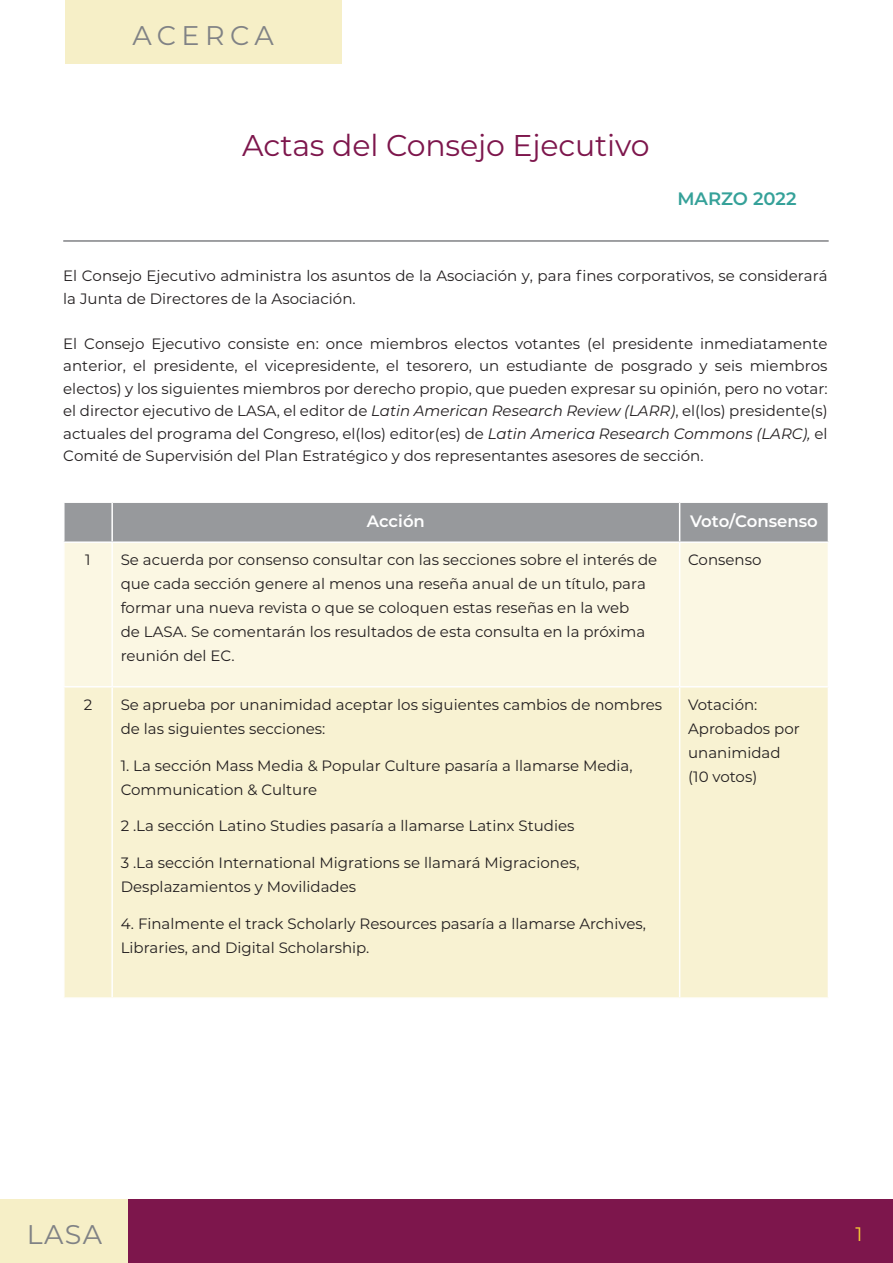
<style>
.page{position:relative;width:893px;height:1263px;background:#fff}
.page>*{position:absolute;margin:0;border:0;box-sizing:border-box;transform-origin:0 0}
.Titulares_guinda{font:30px "Montserrat";letter-spacing:-.005em;color:#7d164c}
.t1{font:27px "Montserrat";letter-spacing:.185em;color:#808285}
.t2{font:19.5px "Montserrat";color:#f8ce34}
.Titulares_guinda-2{font:600 18px "Montserrat";color:#35a199}
.Cuerpo_de_texto{font:600 16.5px "Montserrat";color:#fff}
.Cuerpo_de_texto-2{font:15px/24px "Montserrat";color:#231f20}
.s1{font-style:italic}
</style>
<div class="page">
<div style="left:65px;top:0;width:276px;height:64px;background:#f6efc7"></div>
<div style="left:0;top:1199px;width:129px;height:64px;background:#f6efc7"></div>
<div style="left:129px;top:1199px;width:764px;height:64px;background:#7d164c"></div>
<hr style="left:63px;top:240px;width:766px;height:2px;background:#808285">
<div style="left:65px;top:503px;width:763px;height:38px;background:#97999c"></div>
<div style="left:65px;top:543px;width:763px;height:143px;background:#fbf7e3"></div>
<div style="left:65px;top:687px;width:763px;height:310px;background:#f8f2d2"></div>
<hr style="left:111px;top:503px;width:2px;height:38px;background:#fff">
<hr style="left:679px;top:503px;width:1px;height:38px;background:#fff">
<hr style="left:111px;top:543px;width:2px;height:143px;background:#fff">
<hr style="left:679px;top:543px;width:1px;height:143px;background:#fff">
<hr style="left:111px;top:687px;width:2px;height:310px;background:#fff">
<hr style="left:679px;top:687px;width:1px;height:310px;background:#fff">
<h2 class="t1" style="left:132px;top:17px;width:143px">ACERCA</h2>
<p class="Titulares_guinda" style="left:242px;top:124px;width:409px">Actas del Consejo Ejecutivo</p>
<p class="Titulares_guinda-2" style="left:677px;top:185px;width:121px">MARZO 2022</p>
<p class="Cuerpo_de_texto-2" style="left:63px;top:264px;width:766px;line-height:22.5px">El Consejo Ejecutivo administra los asuntos de la Asociación y, para fines corporativos, se considerará la Junta de Directores de la Asociación.</p>
<p class="Cuerpo_de_texto-2" style="left:63px;top:331px;width:766px;line-height:22.5px;text-align:justify">El Consejo Ejecutivo consiste en: once miembros electos votantes (el presidente inmediatamente anterior, el presidente, el vicepresidente, el tesorero, un estudiante de posgrado y seis miembros electos) y los siguientes miembros por derecho propio, que pueden expresar su opinión, pero no votar: el director ejecutivo de LASA, el editor de <span class="s1">Latin American Research Review (LARR)</span>, el(los) presidente(s) actuales del programa del Congreso, el(los) editor(es) de <span class="s1">Latin America Research Commons (LARC),</span> el Comité de Supervisión del Plan Estratégico y dos representantes asesores de sección.</p>
<p class="Cuerpo_de_texto" style="left:367px;top:509px;width:60px">Acción</p>
<p class="Cuerpo_de_texto" style="left:690px;top:509px;width:129px">Voto/Consenso</p>
<p class="Cuerpo_de_texto-2" style="left:85px;top:547px;width:7px">1</p>
<p class="Cuerpo_de_texto-2" style="left:121px;top:547px;width:538px">Se acuerda por consenso consultar con las secciones sobre el interés de que cada sección genere al menos una reseña anual de un título, para formar una nueva revista o que se coloquen estas reseñas en la web<br>de LASA. Se comentarán los resultados de esta consulta en la próxima reunión del EC.</p>
<p class="Cuerpo_de_texto-2" style="left:688px;top:547px;width:75px">Consenso</p>
<p class="Cuerpo_de_texto-2" style="left:84px;top:692px;width:10px">2</p>
<p class="Cuerpo_de_texto-2" style="left:121px;top:692px;width:543px">Se aprueba por unanimidad aceptar los siguientes cambios de nombres de las siguientes secciones:</p>
<p class="Cuerpo_de_texto-2" style="left:121px;top:753px;width:513px">1. La sección Mass Media &amp; Popular Culture pasaría a llamarse Media,<br>Communication &amp; Culture</p>
<p class="Cuerpo_de_texto-2" style="left:121px;top:813px;width:455px">2 .La sección Latino Studies pasaría a llamarse Latinx Studies</p>
<p class="Cuerpo_de_texto-2" style="left:121px;top:850px;width:460px">3 .La sección International Migrations se llamará Migraciones,<br>Desplazamientos y Movilidades</p>
<p class="Cuerpo_de_texto-2" style="left:121px;top:911px;width:527px">4. Finalmente el track Scholarly Resources pasaría a llamarse Archives,<br>Libraries, and Digital Scholarship.</p>
<p class="Cuerpo_de_texto-2" style="left:688px;top:692px;width:113px">Votación:<br>Aprobados por unanimidad (10 votos)</p>
<h2 class="t1" style="left:27px;top:1216px;width:77px">LASA</h2>
<h3 class="t2" style="left:855px;top:1220px;width:9px">1</h3>
</div>
